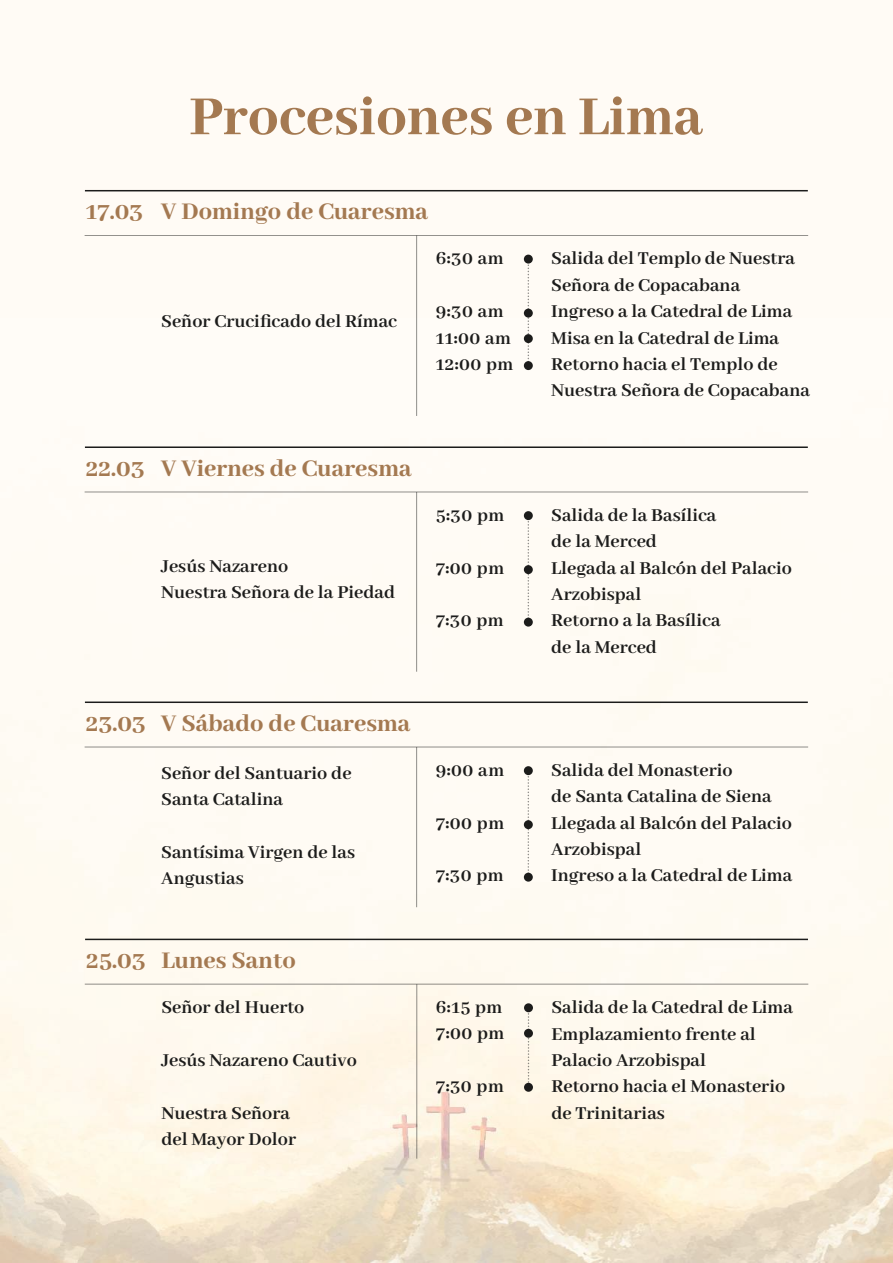
<style>
.page{position:relative;width:893px;height:1263px;background:#fff}
.page>*{position:absolute;margin:0;border:0;box-sizing:border-box;transform-origin:0 0}
.t1{font:800 60.75px "Abhaya Libre";color:#a47951}
.t2{font:800 26.4px "Abhaya Libre";color:#a47951}
.t3{font:700 20.1px/26.4px "Abhaya Libre";color:#1c1c1b}
.t4{font:700 20.1px/26.4px "Abhaya Libre";letter-spacing:.025em;color:#1c1c1b}
.s1{font-weight:800}
</style>
<div class="page">
<hr style="left:85px;top:190px;width:723px;height:1px;background:#1c1c1b">
<hr style="left:416px;top:235px;width:1px;height:181px;background:#1c1c1b">
<hr style="left:85px;top:235px;width:723px;height:1px;background:#1c1c1b">
<div style="left:524px;top:255px;width:9px;height:9px;background:#1c1c1b;border-radius:50%"></div>
<div style="left:524px;top:309px;width:9px;height:9px;background:#1c1c1b;border-radius:50%"></div>
<div style="left:524px;top:334px;width:9px;height:9px;background:#1c1c1b;border-radius:50%"></div>
<div style="left:524px;top:361px;width:9px;height:9px;background:#1c1c1b;border-radius:50%"></div>
<svg style="left:528px;top:263px;width:1px;height:99px"></svg>
<hr style="left:85px;top:446px;width:723px;height:2px;background:#1c1c1b">
<hr style="left:416px;top:492px;width:1px;height:180px;background:#1c1c1b">
<hr style="left:85px;top:492px;width:723px;height:1px;background:#1c1c1b">
<div style="left:524px;top:511px;width:9px;height:9px;background:#1c1c1b;border-radius:50%"></div>
<div style="left:524px;top:565px;width:9px;height:9px;background:#1c1c1b;border-radius:50%"></div>
<div style="left:524px;top:618px;width:9px;height:9px;background:#1c1c1b;border-radius:50%"></div>
<svg style="left:528px;top:520px;width:1px;height:98px"></svg>
<hr style="left:85px;top:701px;width:723px;height:2px;background:#1c1c1b">
<hr style="left:416px;top:747px;width:1px;height:160px;background:#1c1c1b">
<hr style="left:85px;top:747px;width:723px;height:1px;background:#1c1c1b">
<div style="left:524px;top:766px;width:9px;height:9px;background:#1c1c1b;border-radius:50%"></div>
<div style="left:524px;top:820px;width:9px;height:9px;background:#1c1c1b;border-radius:50%"></div>
<div style="left:524px;top:873px;width:9px;height:9px;background:#1c1c1b;border-radius:50%"></div>
<svg style="left:528px;top:775px;width:1px;height:98px"></svg>
<hr style="left:85px;top:939px;width:723px;height:1px;background:#1c1c1b">
<hr style="left:416px;top:984px;width:1px;height:175px;background:#1c1c1b">
<hr style="left:85px;top:984px;width:723px;height:1px;background:#1c1c1b">
<div style="left:524px;top:1003px;width:9px;height:9px;background:#1c1c1b;border-radius:50%"></div>
<div style="left:524px;top:1029px;width:9px;height:9px;background:#1c1c1b;border-radius:50%"></div>
<div style="left:524px;top:1083px;width:9px;height:9px;background:#1c1c1b;border-radius:50%"></div>
<svg style="left:528px;top:1012px;width:1px;height:71px"></svg>
<h1 class="t1" style="left:189px;top:83px;width:515px">Procesiones en Lima</h1>
<h2 class="t2" style="left:86px;top:197px;width:344px">17.03 V Domingo de Cuaresma</h2>
<p class="t3" style="left:436px;top:246px;width:69px">6<span class="s1">:</span>30 am</p>
<p class="t3" style="left:161px;top:309px;width:237px">Señor Crucificado del Rímac</p>
<p class="t4" style="left:436px;top:299px;width:79px">9<span class="s1">:</span>30 am<br>11<span class="s1">:</span>00 am<br>12<span class="s1">:</span>00 pm</p>
<h2 class="t2" style="left:86px;top:453px;width:327px">22.03 V Viernes de Cuaresma</h2>
<p class="t3" style="left:161px;top:554px;width:235px">Jesús Nazareno<br>Nuestra Señora de la Piedad</p>
<p class="t3" style="left:436px;top:503px;width:70px">5<span class="s1">:</span>30 pm</p>
<p class="t3" style="left:436px;top:555px;width:70px">7<span class="s1">:</span>00 pm</p>
<p class="t3" style="left:436px;top:608px;width:70px">7<span class="s1">:</span>30 pm</p>
<h2 class="t2" style="left:86px;top:708px;width:326px">23.03 V Sábado de Cuaresma</h2>
<p class="t3" style="left:161px;top:761px;width:192px">Señor del Santuario de<br>Santa Catalina</p>
<p class="t3" style="left:161px;top:840px;width:196px">Santísima Virgen de las<br>Angustias</p>
<h2 class="t2" style="left:86px;top:945px;width:211px">25.03 Lunes Santo</h2>
<p class="t3" style="left:161px;top:995px;width:145px">Señor del Huerto</p>
<p class="t3" style="left:161px;top:1047px;width:197px">Jesús Nazareno Cautivo</p>
<p class="t3" style="left:161px;top:1100px;width:136px">Nuestra Señora del Mayor Dolor</p>
<p class="t3" style="left:436px;top:758px;width:70px">9<span class="s1">:</span>00 am</p>
<p class="t3" style="left:436px;top:810px;width:70px">7<span class="s1">:</span>00 pm</p>
<p class="t3" style="left:436px;top:863px;width:70px">7<span class="s1">:</span>30 pm</p>
<p class="t3" style="left:436px;top:995px;width:70px;line-height:25.8px">6<span class="s1">:</span>15 pm<br>7<span class="s1">:</span>00 pm</p>
<p class="t3" style="left:436px;top:1074px;width:70px">7<span class="s1">:</span>30 pm</p>
<p class="t3" style="left:551px;top:246px;width:260px">Salida del Templo de Nuestra<br>Señora de Copacabana<br>Ingreso a la Catedral de Lima<br>Misa en la Catedral de Lima<br>Retorno hacia el Templo de<br>Nuestra Señora de Copacabana</p>
<p class="t3" style="left:551px;top:503px;width:242px">Salida de la Basílica<br>de la Merced<br>Llegada al Balcón del Palacio<br>Arzobispal<br>Retorno a la Basílica<br>de la Merced</p>
<p class="t3" style="left:551px;top:758px;width:243px">Salida del Monasterio<br>de Santa Catalina de Siena<br>Llegada al Balcón del Palacio<br>Arzobispal<br>Ingreso a la Catedral de Lima</p>
<p class="t3" style="left:551px;top:995px;width:243px">Salida de la Catedral de Lima<br>Emplazamiento frente al<br>Palacio Arzobispal<br>Retorno hacia el Monasterio de Trinitarias</p>
</div>
